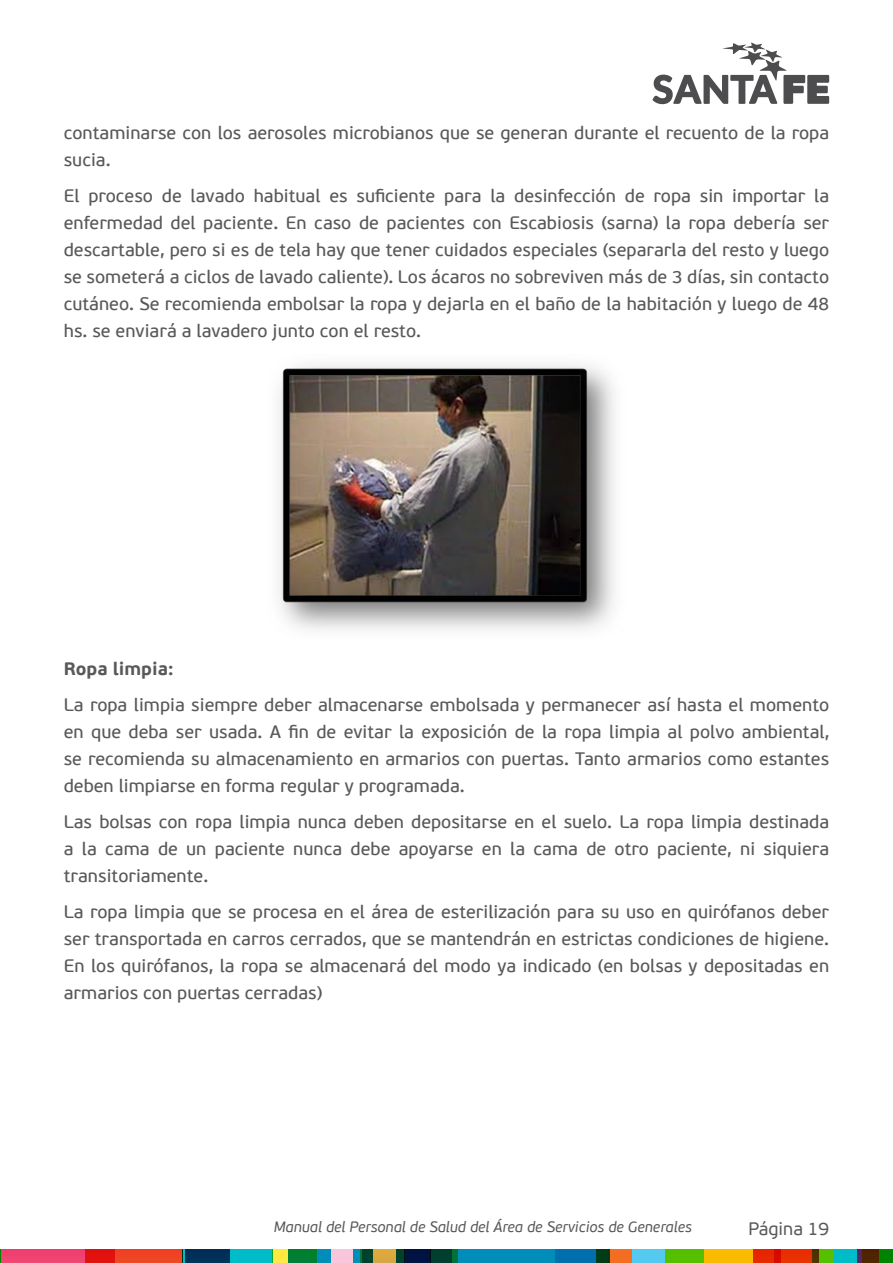
<style>
.page{position:relative;width:893px;height:1263px;background:#fff}
.page>*{position:absolute;margin:0;border:0;box-sizing:border-box;transform-origin:0 0}
.t1{font:18px/27px "PF Beau Sans Pro Bbook";color:#58595b;text-align:justify}
.t2{font:700 18px "PF Beau Sans Pro";color:#58595b}
.t3{font:18px "PF Beau Sans Pro";color:#58595b}
.t4{font:italic 15px "PF Beau Sans Pro";color:#58595b}
</style>
<div class="page">
<svg style="left:652px;top:42px;width:177px;height:62px"></svg>
<div style="left:555px;top:1250px;width:338px;height:13px;background:#55caf1"></div>
<div style="left:596px;top:1250px;width:36px;height:13px;background:#f36e21"></div>
<div style="left:182px;top:1250px;width:91px;height:13px;background:#00bcc8"></div>
<div style="left:0;top:1250px;width:114px;height:13px;background:#ef4271"></div>
<svg style="left:856px;top:1250px;width:6px;height:13px"></svg>
<svg style="left:317px;top:1250px;width:293px;height:13px;background:#017fa8"></svg>
<svg style="left:665px;top:1250px;width:170px;height:13px"></svg>
<div style="left:835px;top:1250px;width:21px;height:13px;background:#00bcc8"></div>
<svg style="left:780px;top:1250px;width:39px;height:13px"></svg>
<svg style="left:754px;top:1250px;width:26px;height:13px"></svg>
<svg style="left:862px;top:1250px;width:31px;height:13px"></svg>
<div style="left:331px;top:1250px;width:21px;height:13px;background:#f9c5db"></div>
<div style="left:186px;top:1250px;width:44px;height:13px;background:#003058"></div>
<div style="left:404px;top:1250px;width:27px;height:13px;background:#001342"></div>
<svg style="left:85px;top:1250px;width:97px;height:13px"></svg>
<svg style="left:273px;top:1250px;width:44px;height:13px"></svg>
<svg style="left:360px;top:1250px;width:44px;height:13px"></svg>
<svg style="left:431px;top:1250px;width:26px;height:13px"></svg>
<svg style="left:0;top:1250px;width:1px;height:13px"></svg>
<img style="left:279px;top:364px;width:336px;height:266px">
<p class="t1" style="left:64px;top:119px;width:767px">contaminarse con los aerosoles microbianos que se generan durante el recuento de la ropa sucia.</p>
<p class="t1" style="left:64px;top:182px;width:767px">El proceso de lavado habitual es suficiente para la desinfección de ropa sin importar la enfermedad del paciente. En caso de pacientes con Escabiosis (sarna) la ropa debería ser descartable, pero si es de tela hay que tener cuidados especiales (separarla del resto y luego se someterá a ciclos de lavado caliente). Los ácaros no sobreviven más de 3 días, sin contacto cutáneo. Se recomienda embolsar la ropa y dejarla en el baño de la habitación y luego de 48 hs. se enviará a lavadero junto con el resto.</p>
<p class="t2" style="left:64px;top:658px;width:111px">Ropa limpia:</p>
<p class="t1" style="left:64px;top:692px;width:767px">La ropa limpia siempre deber almacenarse embolsada y permanecer así hasta el momento en que deba ser usada. A fin de evitar la exposición de la ropa limpia al polvo ambiental, se recomienda su almacenamiento en armarios con puertas. Tanto armarios como estantes deben limpiarse en forma regular y programada.</p>
<p class="t1" style="left:64px;top:809px;width:767px">Las bolsas con ropa limpia nunca deben depositarse en el suelo. La ropa limpia destinada a la cama de un paciente nunca debe apoyarse en la cama de otro paciente, ni siquiera transitoriamente.</p>
<p class="t1" style="left:64px;top:899px;width:767px">La ropa limpia que se procesa en el área de esterilización para su uso en quirófanos deber ser transportada en carros cerrados, que se mantendrán en estrictas condiciones de higiene.<br>En los quirófanos, la ropa se almacenará del modo ya indicado (en bolsas y depositadas en armarios con puertas cerradas)</p>
<p class="t4" style="left:274px;top:1218px;width:420px">Manual del Personal de Salud del Área de Servicios de Generales</p>
<p class="t3" style="left:748px;top:1218px;width:82px">Página 19</p>
</div>
